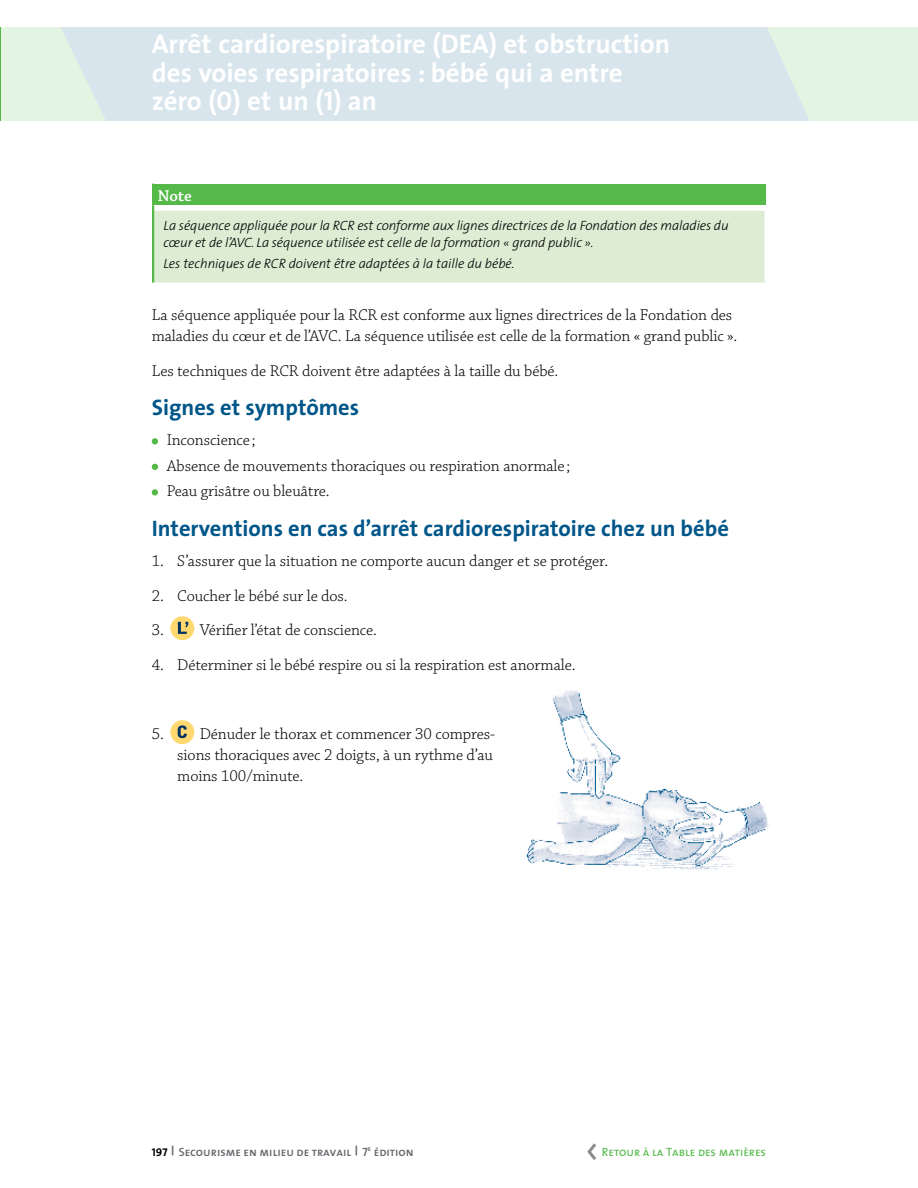
<style>
.page{position:relative;width:918px;height:1188px;background:#fff}
.page>*{position:absolute;margin:0;border:0;box-sizing:border-box;transform-origin:0 0}
.t1{font:700 27px/28.5px "The Sans";color:#fff}
.t2{font:700 22.5px "The Sans";color:#005689}
.t3{font:300 16.5px/21px "Chaparral Pro";letter-spacing:-.005em;color:#000}
.t4{font:600 16.5px "Chaparral Pro";color:#fff}
.t5{font:italic 300 13.5px/16.5px "The Sans";letter-spacing:-.01em;color:#000}
.t6{font:12px "The Sans Semi Bold Caps";color:#65696e}
.t7{font:12px "The Sans Caps";color:#54b948}
.s1{font-family:"The Sans Bold Caps";font-weight:400}
.s2{font-family:"The Sans Bold Caps";font-size:11.25px;color:#000}
</style>
<div class="page">
<svg style="left:1px;top:27px;width:917px;height:94px;background:#dae8e9"></svg>
<div style="left:152px;top:438px;width:6px;height:7px;background:#54b948;border-radius:50%"></div>
<svg style="left:152px;top:464px;width:6px;height:6px"></svg>
<div style="left:152px;top:489px;width:6px;height:7px;background:#54b948;border-radius:50%"></div>
<div style="left:153px;top:184px;width:612px;height:22px;background:#54b948"></div>
<div style="left:153px;top:210px;width:612px;height:73px;background:#dcedd4"></div>
<hr style="left:154px;top:209px;width:612px;height:2px;background:#fff">
<hr style="left:152px;top:184px;width:2px;height:22px;background:#54b948">
<hr style="left:152px;top:210px;width:2px;height:73px;background:#54b948">
<img style="left:526px;top:690px;width:257px;height:180px">
<div style="left:170px;top:616px;width:24px;height:24px;background:#ffd870;border-radius:50%"></div>
<svg style="left:178px;top:622px;width:10px;height:12px"></svg>
<div style="left:170px;top:720px;width:24px;height:24px;background:#ffd870;border-radius:50%"></div>
<svg style="left:178px;top:725px;width:9px;height:13px"></svg>
<svg style="left:587px;top:1143px;width:9px;height:17px"></svg>
<h1 class="t1" style="left:152px;top:29px;width:520px">Arrêt cardiorespiratoire (DEA) et obstruction des voies respiratoires : bébé qui a entre zéro (<span class="s1">0</span>) et un (<span class="s1">1</span>) an</h1>
<p class="t4" style="left:158px;top:186px;width:35px">Note</p>
<p class="t5" style="left:164px;top:217px;width:567px">La séquence appliquée pour la RCR est conforme aux lignes directrices de la Fondation des maladies du cœur et de l’AVC. La séquence utilisée est celle de la formation « grand public ».</p>
<p class="t5" style="left:164px;top:255px;width:353px">Les techniques de RCR doivent être adaptées à la taille du bébé.</p>
<p class="t3" style="left:152px;top:305px;width:587px">La séquence appliquée pour la RCR est conforme aux lignes directrices de la Fondation des maladies du cœur et de l’AVC. La séquence utilisée est celle de la formation « grand public ».</p>
<p class="t3" style="left:152px;top:361px;width:408px">Les techniques de RCR doivent être adaptées à la taille du bébé.</p>
<h2 class="t2" style="left:152px;top:389px;width:209px">Signes et symptômes</h2>
<p class="t3" style="left:167px;top:428px;width:405px;line-height:25.5px">Inconscience ;<br>Absence de mouvements thoraciques ou respiration anormale ;<br>Peau grisâtre ou bleuâtre.</p>
<h2 class="t2" style="left:152px;top:510px;width:579px">Interventions en cas d’arrêt cardiorespiratoire chez un bébé</h2>
<p class="t3" style="left:152px;top:551px;width:458px">1. S’assurer que la situation ne comporte aucun danger et se protéger.</p>
<p class="t3" style="left:152px;top:586px;width:198px">2. Coucher le bébé sur le dos.</p>
<p class="t3" style="left:152px;top:620px;width:227px">3. Vérifier l’état de conscience.</p>
<p class="t3" style="left:152px;top:655px;width:425px">4. Déterminer si le bébé respire ou si la respiration est anormale.</p>
<p class="t3" style="left:177px;top:724px;width:319px;text-indent:-25px">5. Dénuder le thorax et commencer 30 compres&shy;sions thoraciques avec 2 doigts, à un rythme d’au moins 100/minute.</p>
<p class="t6" style="left:152px;top:1142px;width:263px"><span class="s2">197</span> <sup>|</sup> Secourisme en milieu de travail <sup>|</sup> 7<sup>e</sup> édition</p>
<p class="t7" style="left:602px;top:1142px;width:166px">Retour à la Table des matières</p>
</div>
